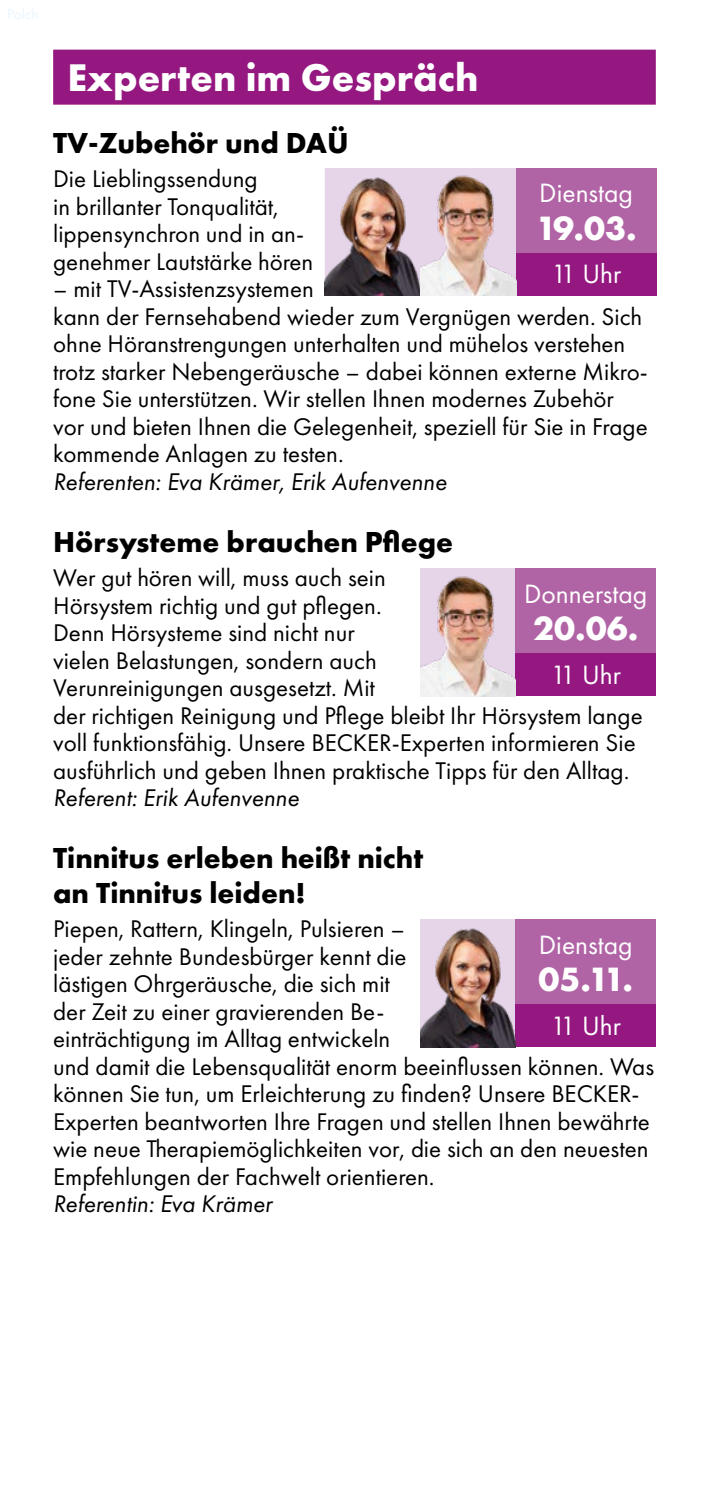
<style>
.page{position:relative;width:709px;height:1489px;background:#fff}
.page>*{position:absolute;margin:0;border:0;box-sizing:border-box;transform-origin:0 0}
.t1{font:700 40px "Futura PT";color:#fff}
.t2{font:700 35px "Futura PT";color:#fff}
.t3{font:700 30px/34.5px "Futura PT";color:#000}
.t4{font:27.5px "Futura PT";color:#fff}
.t5{font:25px/27.5px "Futura PT";color:#000}
.t6{font:italic 25px "Futura PT";color:#000}
</style>
<div class="page">
<div style="left:53px;top:50px;width:603px;height:55px;background:#951881"></div>
<div style="left:516px;top:168px;width:140px;height:85px;background:#b164a5"></div>
<div style="left:516px;top:253px;width:140px;height:42px;background:#951881"></div>
<img style="left:325px;top:170px;width:95px;height:125px">
<img style="left:420px;top:168px;width:96px;height:127px">
<div style="left:516px;top:568px;width:140px;height:85px;background:#b164a5"></div>
<div style="left:516px;top:653px;width:140px;height:43px;background:#951881"></div>
<img style="left:420px;top:568px;width:96px;height:128px">
<div style="left:516px;top:919px;width:140px;height:85px;background:#b164a5"></div>
<div style="left:516px;top:1004px;width:140px;height:42px;background:#951881"></div>
<img style="left:420px;top:921px;width:96px;height:125px">
<h1 class="t1" style="left:67px;top:52px;width:412px">Experten im Gespräch</h1>
<p class="t3" style="left:53px;top:125px;width:297px">TV-Zubehör und DAÜ</p>
<p class="t5" style="left:53px;top:165px;width:262px">Die Lieblingssendung<br>in brillanter Tonqualität, lippensynchron und in an&shy;genehmer Lautstärke hören</p>
<p class="t5" style="left:53px;top:275px;width:596px">– mit TV-Assistenzsystemen<br>kann der Fernsehabend wieder zum Vergnügen werden. Sich ohne Höranstrengungen unterhalten und mühelos verstehen trotz starker Nebengeräusche – dabei können externe Mikro&shy;fone Sie unterstützen. Wir stellen Ihnen modernes Zubehör vor und bieten Ihnen die Gelegenheit, speziell für Sie in Frage kommende Anlagen zu testen.</p>
<p class="t6" style="left:53px;top:466px;width:395px">Referenten: Eva Krämer, Erik Aufenvenne</p>
<p class="t3" style="left:53px;top:523px;width:401px">Hörsysteme brauchen Pflege</p>
<p class="t5" style="left:53px;top:564px;width:591px">Wer gut hören will, muss auch sein<br>Hörsystem richtig und gut pflegen.<br>Denn Hörsysteme sind nicht nur<br>vielen Belastungen, sondern auch<br>Verunreinigungen ausgesetzt. Mit<br>der richtigen Reinigung und Pflege bleibt Ihr Hörsystem lange voll funktionsfähig. Unsere BECKER-Experten informieren Sie ausführlich und geben Ihnen praktische Tipps für den Alltag.</p>
<p class="t6" style="left:53px;top:783px;width:247px">Referent: Erik Aufenvenne</p>
<p class="t3" style="left:53px;top:840px;width:371px">Tinnitus erleben heißt nicht an Tinnitus leiden!</p>
<p class="t5" style="left:53px;top:914px;width:602px">Piepen, Rattern, Klingeln, Pulsieren –<br>jeder zehnte Bundesbürger kennt die<br>lästigen Ohrgeräusche, die sich mit<br>der Zeit zu einer gravierenden Be-<br>einträchtigung im Alltag entwickeln<br>und damit die Lebensqualität enorm beeinflussen können. Was können Sie tun, um Erleichterung zu finden? Unsere BECKER-Experten beantworten Ihre Fragen und stellen Ihnen bewährte wie neue Therapiemöglichkeiten vor, die sich an den neuesten Empfehlungen der Fachwelt orientieren.</p>
<p class="t6" style="left:53px;top:1188px;width:221px">Referentin: Eva Krämer</p>
<p class="t4" style="left:539px;top:177px;width:95px">Dienstag</p>
<h2 class="t2" style="left:535px;top:205px;width:103px">19.03.</h2>
<p class="t4" style="left:551px;top:257px;width:72px">11 Uhr</p>
<p class="t4" style="left:524px;top:577px;width:125px">Donnerstag</p>
<h2 class="t2" style="left:533px;top:606px;width:107px">20.06.</h2>
<p class="t4" style="left:550px;top:658px;width:72px">11 Uhr</p>
<p class="t4" style="left:539px;top:928px;width:95px">Dienstag</p>
<h2 class="t2" style="left:538px;top:956px;width:96px">05.11.</h2>
<p class="t4" style="left:550px;top:1008px;width:72px">11 Uhr</p>
</div>
